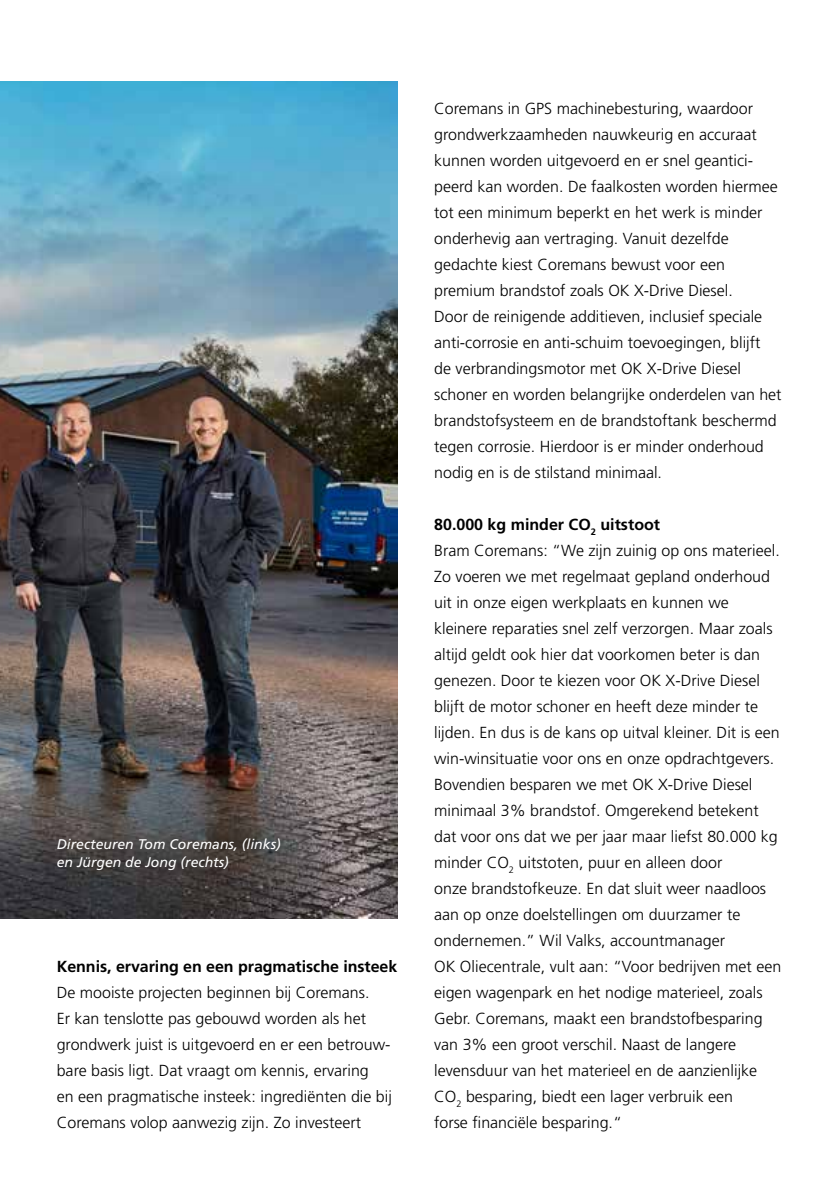
<style>
.page{position:relative;width:840px;height:1191px;background:#fff}
.page>*{position:absolute;margin:0;border:0;box-sizing:border-box;transform-origin:0 0}
.t1{font:300 16px/26px "Frutiger LT Std";color:#000}
.t2{font:700 16px "Frutiger LT Std";letter-spacing:-.005em;color:#000}
.t3{font:italic 14px/18px "Frutiger LT Std";color:#fff}
.s1{font-weight:700}
</style>
<div class="page">
<img style="left:0;top:82px;width:397px;height:836px">
<div style="left:33px;top:814px;width:271px;height:79px;background:#000;opacity:.4"></div>
<p class="t3" style="left:57px;top:835px;width:225px">Directeuren Tom Coremans, (links) en Jürgen de Jong (rechts)</p>
<p class="t2" style="left:57px;top:957px;width:342px">Kennis, ervaring en een pragmatische insteek</p>
<p class="t1" style="left:57px;top:979px;width:336px">De mooiste projecten beginnen bij Coremans.<br>Er kan tenslotte pas gebouwd worden als het grondwerk juist is uitgevoerd en er een betrouw&shy;bare basis ligt. Dat vraagt om kennis, ervaring<br>en een pragmatische insteek: ingrediënten die bij Coremans volop aanwezig zijn. Zo investeert</p>
<p class="t1" style="left:434px;top:95px;width:349px">Coremans in GPS machinebesturing, waardoor grondwerkzaamheden nauwkeurig en accuraat kunnen worden uitgevoerd en er snel geantici&shy;peerd kan worden. De faalkosten worden hiermee tot een minimum beperkt en het werk is minder onderhevig aan vertraging. Vanuit dezelfde gedachte kiest Coremans bewust voor een premium brandstof zoals OK X-Drive Diesel.<br>Door de reinigende additieven, inclusief speciale anti-corrosie en anti-schuim toevoegingen, blijft<br>de verbrandingsmotor met OK X-Drive Diesel schoner en worden belangrijke onderdelen van het brandstofsysteem en de brandstoftank beschermd tegen corrosie. Hierdoor is er minder onderhoud nodig en is de stilstand minimaal.</p>
<p class="t1" style="left:434px;top:511px;width:348px"><span class="s1">80.000 kg minder CO</span><sub>2</sub> <span class="s1">uitstoot<br></span>Bram Coremans: “We zijn zuinig op ons materieel.<br>Zo voeren we met regelmaat gepland onderhoud uit in onze eigen werkplaats en kunnen we kleinere reparaties snel zelf verzorgen. Maar zoals altijd geldt ook hier dat voorkomen beter is dan genezen. Door te kiezen voor OK X-Drive Diesel blijft de motor schoner en heeft deze minder te lijden. En dus is de kans op uitval kleiner. Dit is een win-winsituatie voor ons en onze opdrachtgevers.<br>Bovendien besparen we met OK X-Drive Diesel minimaal 3% brandstof. Omgerekend betekent dat voor ons dat we per jaar maar liefst 80.000 kg minder CO<sub>2</sub> uitstoten, puur en alleen door<br>onze brandstofkeuze. En dat sluit weer naadloos aan op onze doelstellingen om duurzamer te ondernemen.” Wil Valks, accountmanager<br>OK Oliecentrale, vult aan: “Voor bedrijven met een eigen wagenpark en het nodige materieel, zoals Gebr. Coremans, maakt een brandstofbesparing van 3% een groot verschil. Naast de langere levensduur van het materieel en de aanzienlijke CO<sub>2</sub> besparing, biedt een lager verbruik een<br>forse financiële besparing.“</p>
</div>
